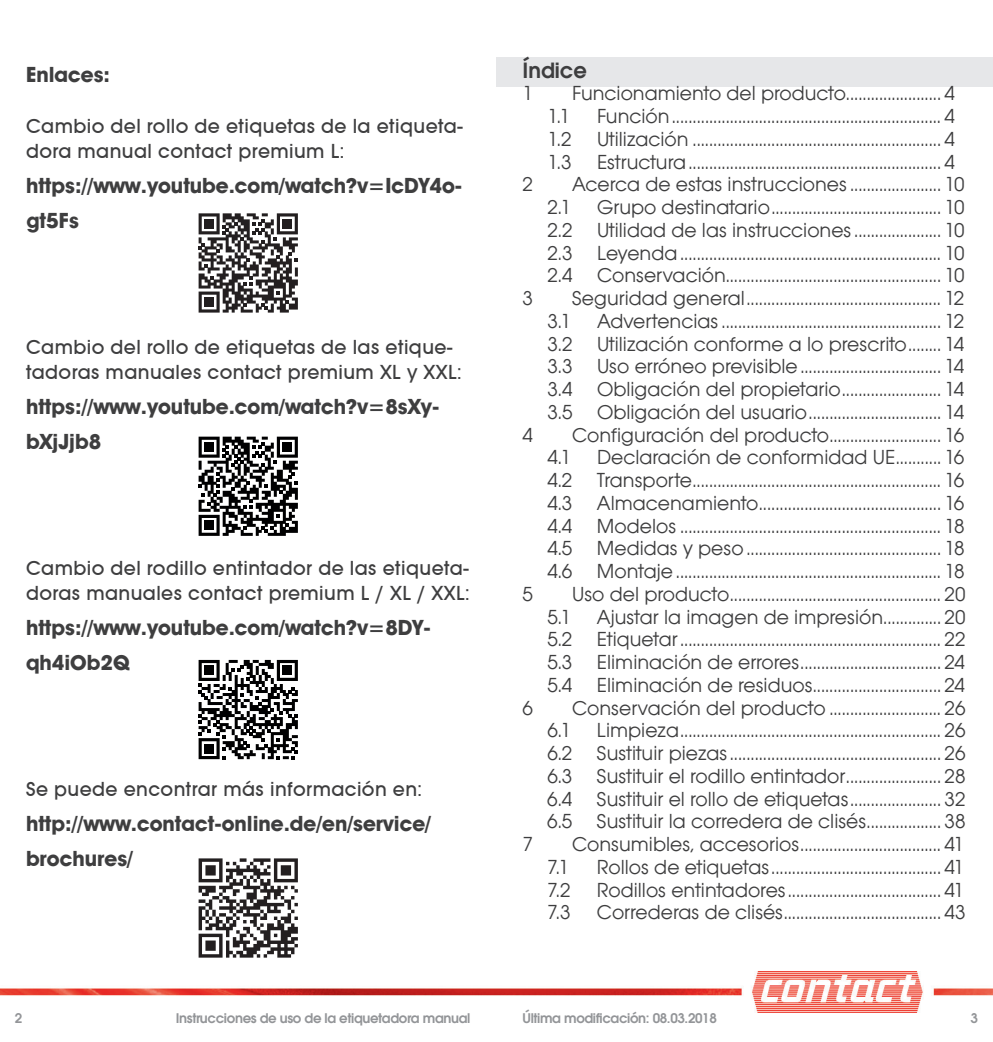
<style>
.page{position:relative;width:993px;height:1042px;background:#fff}
.page>*{position:absolute;margin:0;border:0;box-sizing:border-box;transform-origin:0 0}
.t1{font:21px/22.8px "Avant Gar Got Itc TEE";color:#3e3e3f;text-align:justify}
.t2{font:21px/25.2px "Avant Garde Md ITCTT";letter-spacing:.02em;color:#3e3e3f}
.t3{font:21px/35px "Avant Guard Bold SWFTE";color:#3e3e3f}
.t4{font:600 21px "Avant Garde LT";color:#3e3e3f}
.t5{font:600 13.3px "Avant Garde LT";letter-spacing:-.025em;color:#939598}
</style>
<div class="page">
<img style="left:0;top:971px;width:992px;height:41px">
<div style="left:496px;top:57px;width:496px;height:29px;background:#e6e7e9"></div>
<svg style="left:198px;top:858px;width:100px;height:99px"></svg>
<svg style="left:198px;top:213px;width:100px;height:100px"></svg>
<div style="left:204px;top:219px;width:9px;height:9px;background:#231f20"></div>
<div style="left:283px;top:219px;width:9px;height:9px;background:#231f20"></div>
<div style="left:204px;top:297px;width:9px;height:10px;background:#231f20"></div>
<svg style="left:198px;top:437px;width:100px;height:99px"></svg>
<div style="left:204px;top:443px;width:9px;height:9px;background:#000001"></div>
<div style="left:283px;top:443px;width:9px;height:9px;background:#000001"></div>
<div style="left:204px;top:521px;width:9px;height:9px;background:#000001"></div>
<svg style="left:198px;top:660px;width:100px;height:99px"></svg>
<div style="left:204px;top:666px;width:9px;height:9px;background:#000001"></div>
<div style="left:283px;top:666px;width:9px;height:9px;background:#000001"></div>
<div style="left:204px;top:744px;width:9px;height:9px;background:#000001"></div>
<p class="t3" style="left:26px;top:57px;width:86px">Enlaces:</p>
<p class="t2" style="left:26px;top:113px;width:438px">Cambio del rollo de etiquetas de la etiqueta&shy;dora manual contact premium L:</p>
<p class="t3" style="left:26px;top:168px;width:437px">https://www.youtube.com/watch?v=IcDY4o&shy;gt5Fs</p>
<p class="t2" style="left:26px;top:334px;width:437px">Cambio del rollo de etiquetas de las etique&shy;tadoras manuales contact premium XL y XXL:</p>
<p class="t3" style="left:26px;top:389px;width:415px">https://www.youtube.com/watch?v=8sXy&shy;bXjJjb8</p>
<p class="t2" style="left:26px;top:555px;width:445px">Cambio del rodillo entintador de las etiqueta&shy;doras manuales contact premium L / XL / XXL:</p>
<p class="t3" style="left:26px;top:610px;width:406px">https://www.youtube.com/watch?v=8DY&shy;qh4iOb2Q</p>
<p class="t2" style="left:26px;top:777px;width:397px">Se puede encontrar más información en:</p>
<p class="t3" style="left:26px;top:806px;width:406px">http://www.contact-online.de/en/service/ brochures/</p>
<p class="t4" style="left:522px;top:56px;width:66px">Índice</p>
<p class="t1" style="left:522px;top:82px;width:12px">1</p>
<p class="t1" style="left:572px;top:82px;width:384px">Funcionamiento del producto....................... 4</p>
<p class="t1" style="left:547px;top:105px;width:24px">1.1</p>
<p class="t1" style="left:547px;top:105px;width:409px;text-indent:50px">Función ................................................................. 4<br>1.2 Utilización ............................................................ 4<br>1.3 Estructura ............................................................. 4</p>
<p class="t1" style="left:522px;top:173px;width:12px">2</p>
<p class="t1" style="left:547px;top:173px;width:419px;text-indent:25px">Acerca de estas instrucciones ...................... 10<br>2.1 Grupo destinatario ......................................... 10<br>2.2 Utilidad de las instrucciones ..................... 10<br>2.3 Leyenda ............................................................... 10<br>2.4 Conservación.................................................... 10</p>
<p class="t1" style="left:522px;top:287px;width:12px">3</p>
<p class="t1" style="left:547px;top:287px;width:418px;text-indent:25px">Seguridad general ............................................... 12<br>3.1 Advertencias ..................................................... 12<br>3.2 Utilización conforme a lo prescrito ........ 14<br>3.3 Uso erróneo previsible .................................. 14<br>3.4 Obligación del propietario ........................ 14<br>3.5 Obligación del usuario ................................ 14</p>
<p class="t1" style="left:522px;top:423px;width:12px">4</p>
<p class="t1" style="left:547px;top:423px;width:418px;text-indent:25px">Configuración del producto ........................... 16<br>4.1 Declaración de conformidad UE ........... 16<br>4.2 Transporte ............................................................ 16<br>4.3 Almacenamiento ............................................ 16<br>4.4 Modelos ............................................................... 18<br>4.5 Medidas y peso ............................................... 18<br>4.6 Montaje ................................................................ 18</p>
<p class="t1" style="left:522px;top:582px;width:12px">5</p>
<p class="t1" style="left:547px;top:582px;width:419px;text-indent:25px">Uso del producto ................................................... 20<br>5.1 Ajustar la imagen de impresión .............. 20<br>5.2 Etiquetar ............................................................... 22<br>5.3 Eliminación de errores .................................. 24<br>5.4 Eliminación de residuos ............................... 24</p>
<p class="t1" style="left:522px;top:696px;width:12px">6</p>
<p class="t1" style="left:547px;top:696px;width:419px;text-indent:25px">Conservación del producto ........................... 26<br>6.1 Limpieza ............................................................... 26<br>6.2 Sustituir piezas ................................................... 26<br>6.3 Sustituir el rodillo entintador ....................... 28<br>6.4 Sustituir el rollo de etiquetas ...................... 32<br>6.5 Sustituir la corredera de clisés .................. 38</p>
<p class="t1" style="left:522px;top:833px;width:12px">7</p>
<p class="t1" style="left:572px;top:833px;width:393px">Consumibles, accesorios .................................. 41</p>
<p class="t1" style="left:547px;top:855px;width:23px">7.1</p>
<p class="t1" style="left:596px;top:855px;width:368px">Rollos de etiquetas ......................................... 41</p>
<p class="t1" style="left:547px;top:878px;width:25px">7.2</p>
<p class="t1" style="left:596px;top:878px;width:368px">Rodillos entintadores ..................................... 41</p>
<p class="t1" style="left:547px;top:901px;width:25px">7.3</p>
<p class="t1" style="left:596px;top:901px;width:370px">Correderas de clisés ...................................... 43</p>
<p class="t5" style="left:15px;top:1009px;width:9px">2</p>
<p class="t5" style="left:176px;top:1009px;width:296px">Instrucciones de uso de la etiquetadora manual</p>
<p class="t5" style="left:522px;top:1009px;width:196px">Última modificación: 08.03.2018</p>
<p class="t5" style="left:970px;top:1009px;width:9px">3</p>
</div>
